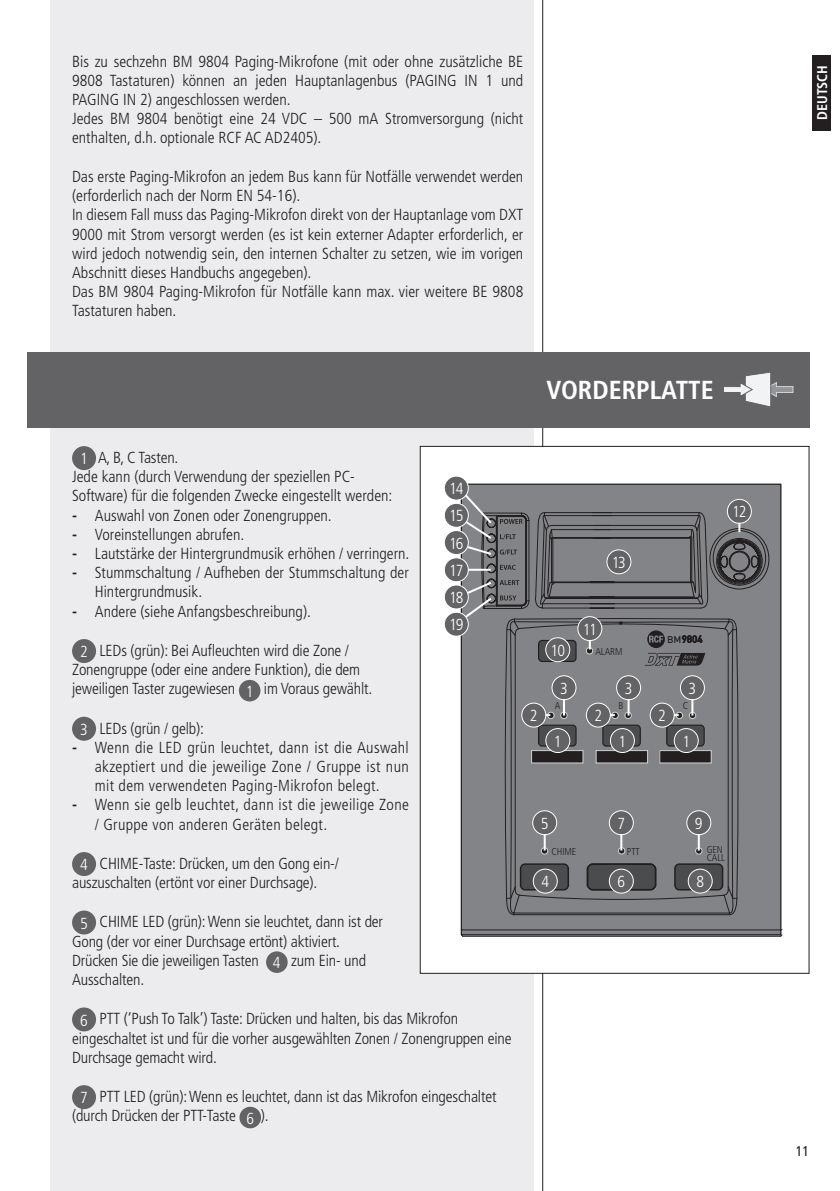
<style>
.page{position:relative;width:840px;height:1191px;background:#fff}
.page>*{position:absolute;margin:0;border:0;box-sizing:border-box;transform-origin:0 0}
.t1{font:700 condensed 26px "Frutiger LT Std";color:#fff}
.t2{font:300 condensed 16px/19.2px "Frutiger LT Std";color:#231f20}
.t3{font:300 condensed 16px/19.2px "Frutiger LT Std";letter-spacing:.02em;color:#231f20}
.t4{font:300 condensed 16px "Frutiger LT Std";letter-spacing:-.06em;color:#fff}
.t5{font:700 condensed 14px "Frutiger LT Std";color:#fff}
.t6{font:condensed 14px "Frutiger LT Std";color:#231f20}
.t7{font:300 condensed 10px/8px "Frutiger LT Std";letter-spacing:-.01em;color:#231f20}
.t8{font:500 9.8px "DIN";color:#231f20}
.s1{color:#fff}
.s2{font-weight:700}
</style>
<div class="page">
<div style="left:51px;top:0;width:482px;height:1191px;background:#ececee"></div>
<hr style="left:542px;top:0;width:1px;height:1191px;background:#231f20">
<div style="left:812px;top:55px;width:18px;height:75px;background:#231f20"></div>
<div style="left:72px;top:446px;width:24px;height:24px;background:#636366;border-radius:50%"></div>
<div style="left:72px;top:639px;width:24px;height:24px;background:#636366;border-radius:50%"></div>
<div style="left:239px;top:680px;width:21px;height:21px;background:#636366;border-radius:50%"></div>
<div style="left:72px;top:717px;width:24px;height:23px;background:#636366;border-radius:50%"></div>
<div style="left:72px;top:852px;width:24px;height:24px;background:#636366;border-radius:50%"></div>
<div style="left:72px;top:910px;width:24px;height:24px;background:#636366;border-radius:50%"></div>
<div style="left:266px;top:951px;width:21px;height:22px;background:#636366;border-radius:50%"></div>
<div style="left:72px;top:1007px;width:24px;height:24px;background:#636366;border-radius:50%"></div>
<div style="left:72px;top:1085px;width:24px;height:24px;background:#636366;border-radius:50%"></div>
<div style="left:239px;top:1106px;width:22px;height:22px;background:#636366;border-radius:50%"></div>
<div style="left:420px;top:446px;width:388px;height:527px;background:#fff"></div>
<div style="left:461px;top:484px;width:319px;height:450px;background:#828487"></div>
<svg style="left:460px;top:928px;width:322px;height:9px"></svg>
<hr style="left:462px;top:935px;width:318px;height:1px;background:#231f20">
<hr style="left:462px;top:929px;width:318px;height:1px;background:#231f20">
<div style="left:444px;top:476px;width:24px;height:24px;background:#636366;border-radius:50%"></div>
<div style="left:443px;top:475px;width:25px;height:25px;border:1px solid #fff;border-radius:50%"></div>
<div style="left:444px;top:558px;width:24px;height:24px;background:#636366;border-radius:50%"></div>
<div style="left:443px;top:557px;width:25px;height:25px;border:1px solid #fff;border-radius:50%"></div>
<div style="left:444px;top:503px;width:24px;height:24px;background:#636366;border-radius:50%"></div>
<div style="left:443px;top:503px;width:25px;height:25px;border:1px solid #fff;border-radius:50%"></div>
<div style="left:444px;top:585px;width:24px;height:24px;background:#636366;border-radius:50%"></div>
<div style="left:443px;top:584px;width:25px;height:25px;border:1px solid #fff;border-radius:50%"></div>
<div style="left:444px;top:530px;width:24px;height:24px;background:#636366;border-radius:50%"></div>
<div style="left:443px;top:530px;width:25px;height:25px;border:1px solid #fff;border-radius:50%"></div>
<div style="left:444px;top:612px;width:24px;height:24px;background:#636366;border-radius:50%"></div>
<div style="left:443px;top:612px;width:25px;height:24px;border:1px solid #fff;border-radius:50%"></div>
<svg style="left:462px;top:492px;width:320px;height:423px"></svg>
<div style="left:27px;top:351px;width:781px;height:76px;background:#636366"></div>
<svg style="left:724px;top:372px;width:69px;height:35px"></svg>
<p class="t2" style="left:72px;top:52px;width:452px">Bis zu sechzehn BM 9804 Paging-Mikrofone (mit oder ohne zusätzliche BE 9808 Tastaturen) können an jeden Hauptanlagenbus (PAGING IN 1 und PAGING IN 2) angeschlossen werden.<br>Jedes BM 9804 benötigt eine 24 VDC – 500 mA Stromversorgung (nicht enthalten, d.h. optionale RCF AC AD2405).</p>
<p class="t2" style="left:72px;top:167px;width:452px">Das erste Paging-Mikrofon an jedem Bus kann für Notfälle verwendet werden (erforderlich nach der Norm EN 54-16).<br>In diesem Fall muss das Paging-Mikrofon direkt von der Hauptanlage vom DXT 9000 mit Strom versorgt werden (es ist kein externer Adapter erforderlich, er wird jedoch notwendig sein, den internen Schalter zu setzen, wie im vorigen Abschnitt dieses Handbuchs angegeben).<br>Das BM 9804 Paging-Mikrofon für Notfälle kann max. vier weitere BE 9808<br>Tastaturen haben.</p>
<h1 class="t1" style="left:546px;top:375px;width:169px">VORDERPLATTE</h1>
<p class="t2" style="left:72px;top:448px;width:321px;text-indent:8px"><span class="s1">1</span> A, B, C Tasten.<br>Jede kann (durch Verwendung der speziellen PC-<br>Software) für die folgenden Zwecke eingestellt werden:</p>
<p class="t2" style="left:72px;top:506px;width:261px"><span class="s2">-</span> Auswahl von Zonen oder Zonengruppen.</p>
<p class="t2" style="left:72px;top:525px;width:174px"><span class="s2">-</span> Voreinstellungen abrufen.</p>
<p class="t2" style="left:72px;top:544px;width:339px"><span class="s2">-</span> Lautstärke der Hintergrundmusik erhöhen / verringern.</p>
<p class="t2" style="left:95px;top:563px;width:315px;text-indent:-23px"><span class="s2">-</span> Stummschaltung / Aufheben der Stummschaltung der<br>Hintergrundmusik.</p>
<p class="t2" style="left:72px;top:602px;width:240px"><span class="s2">-</span> Andere (siehe Anfangsbeschreibung).</p>
<p class="t2" style="left:72px;top:641px;width:301px;text-indent:8px"><span class="s1">2</span> LEDs (grün): Bei Aufleuchten wird die Zone /<br>Zonengruppe (oder eine andere Funktion), die dem jeweiligen Taster zugewiesen <span class="s1">1</span> im Voraus gewählt.</p>
<p class="t2" style="left:80px;top:718px;width:125px"><span class="s1">3</span> LEDs (grün / gelb):</p>
<p class="t2" style="left:95px;top:738px;width:315px;text-align:justify;text-indent:-23px"><span class="s2">-</span> Wenn die LED grün leuchtet, dann ist die Auswahl akzeptiert und die jeweilige Zone / Gruppe ist nun mit dem verwendeten Paging-Mikrofon belegt.</p>
<p class="t3" style="left:95px;top:795px;width:315px;text-indent:-23px"><span class="s2">-</span> Wenn sie gelb leuchtet, dann ist die jeweilige Zone / Gruppe von anderen Geräten belegt.</p>
<p class="t2" style="left:72px;top:854px;width:268px;text-indent:8px"><span class="s1">4</span> CHIME-Taste: Drücken, um den Gong ein-/ auszuschalten (ertönt vor einer Durchsage).</p>
<p class="t2" style="left:72px;top:912px;width:312px;text-indent:8px"><span class="s1">5</span> CHIME LED (grün): Wenn sie leuchtet, dann ist der Gong (der vor einer Durchsage ertönt) aktiviert.<br>Drücken Sie die jeweiligen Tasten <span class="s1">4</span> zum Ein- und Ausschalten.</p>
<p class="t2" style="left:72px;top:1009px;width:441px;text-indent:8px"><span class="s1">6</span> PTT (‘Push To Talk’) Taste: Drücken und halten, bis das Mikrofon eingeschaltet ist und für die vorher ausgewählten Zonen / Zonengruppen eine<br>Durchsage gemacht wird.</p>
<p class="t2" style="left:72px;top:1087px;width:425px;text-indent:8px"><span class="s1">7</span> PTT LED (grün): Wenn es leuchtet, dann ist das Mikrofon eingeschaltet (durch Drücken der PTT-Taste <span class="s1">6</span> ).</p>
<p class="t4" style="left:449px;top:479px;width:16px">14</p>
<p class="t4" style="left:449px;top:507px;width:16px">15</p>
<p class="t4" style="left:449px;top:534px;width:16px">16</p>
<p class="t4" style="left:449px;top:561px;width:16px">17</p>
<p class="t4" style="left:449px;top:588px;width:16px">18</p>
<p class="t4" style="left:449px;top:615px;width:16px">19</p>
<p class="t4" style="left:611px;top:553px;width:16px">13</p>
<p class="t4" style="left:529px;top:706px;width:9px">2</p>
<p class="t4" style="left:550px;top:641px;width:16px">10</p>
<p class="t4" style="left:560px;top:679px;width:9px">3</p>
<p class="t7" style="left:554px;top:702px;width:7px">A</p>
<p class="t4" style="left:553px;top:732px;width:9px">1</p>
<p class="t4" style="left:582px;top:620px;width:16px">11</p>
<p class="t7" style="left:595px;top:647px;width:29px">ALARM</p>
<p class="t8" style="left:666px;top:632px;width:16px">BM</p>
<p class="t4" style="left:624px;top:679px;width:9px">3</p>
<p class="t4" style="left:688px;top:679px;width:9px">3</p>
<p class="t7" style="left:618px;top:702px;width:6px">B</p>
<p class="t7" style="left:682px;top:702px;width:7px">C</p>
<p class="t4" style="left:594px;top:706px;width:9px">2</p>
<p class="t4" style="left:658px;top:706px;width:9px">2</p>
<p class="t4" style="left:618px;top:732px;width:9px">1</p>
<p class="t4" style="left:682px;top:732px;width:9px">1</p>
<p class="t4" style="left:731px;top:503px;width:16px">12</p>
<p class="t4" style="left:540px;top:814px;width:9px">5</p>
<p class="t4" style="left:617px;top:814px;width:9px">7</p>
<p class="t4" style="left:694px;top:814px;width:9px">9</p>
<p class="t7" style="left:551px;top:847px;width:26px">CHIME</p>
<p class="t7" style="left:626px;top:847px;width:14px">PTT</p>
<p class="t7" style="left:706px;top:845px;width:20px">GEN<br>CALL</p>
<p class="t4" style="left:541px;top:872px;width:9px">4</p>
<p class="t4" style="left:617px;top:872px;width:9px">6</p>
<p class="t4" style="left:696px;top:872px;width:9px">8</p>
<p class="t5" style="left:813px;top:120px;width:56px;rotate:-90deg">DEUTSCH</p>
<p class="t6" style="left:795px;top:1142px;width:15px">11</p>
</div>
